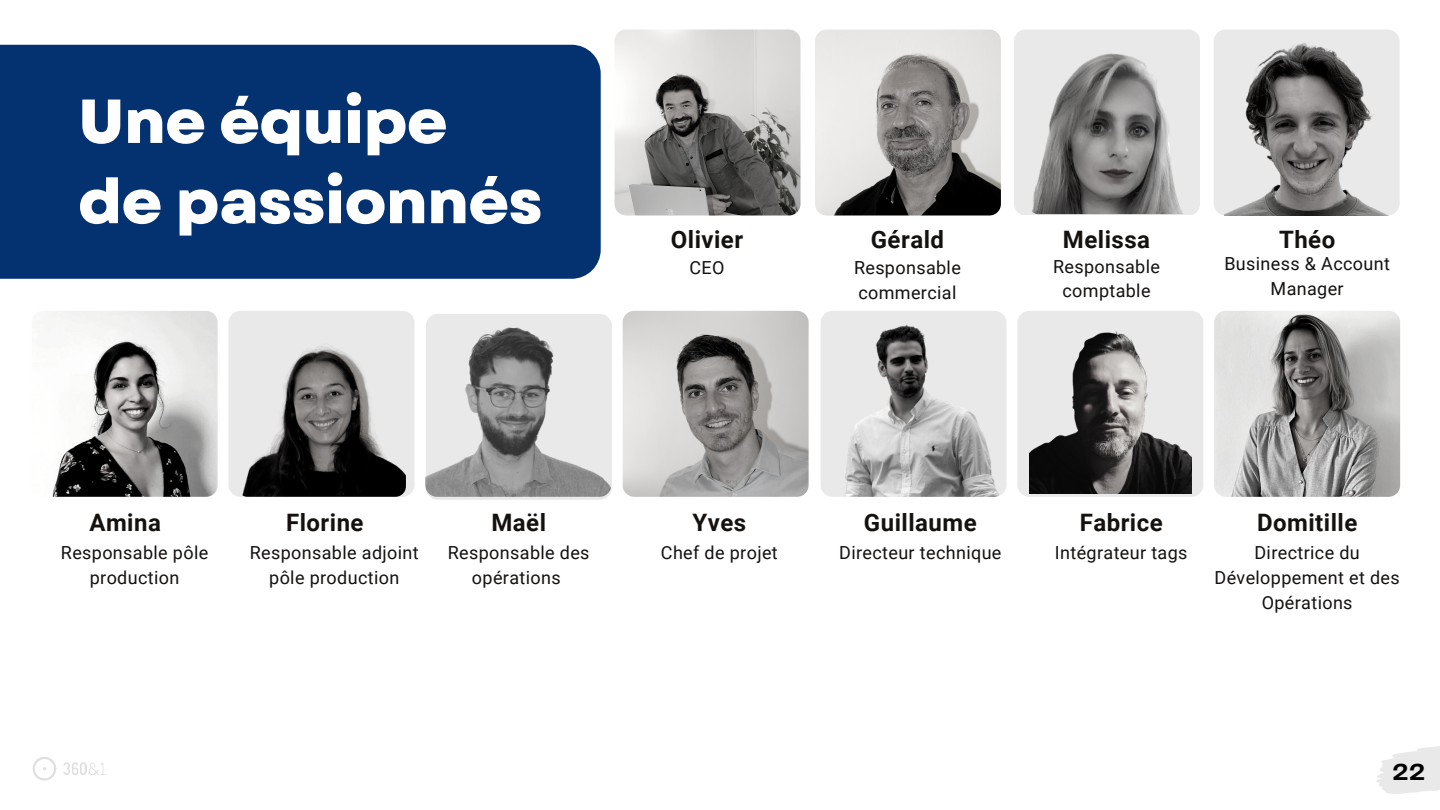
<style>
.page{position:relative;width:1440px;height:810px;background:#fff}
.page>*{position:absolute;margin:0;border:0;box-sizing:border-box;transform-origin:0 0}
.t1{font:800 62px/80.2px "Garet";letter-spacing:-.01em;color:#fff}
.t2{font:700 24px "Roboto";letter-spacing:.02em;color:#14110f}
.t3{font:700 24px "Telegraf";color:#000}
.t4{font:18px/24.8px "Roboto";letter-spacing:.02em;color:#14110f;text-align:center}
</style>
<div class="page">
<img style="left:615px;top:30px;width:186px;height:185px;border-radius:12px">
<img style="left:815px;top:30px;width:186px;height:185px;border-radius:12px">
<div style="left:0;top:45px;width:601px;height:234px;background:#043270"></div>
<div style="left:426px;top:314px;width:186px;height:186px;background:#e9e9e9;border-radius:12px"></div>
<img style="left:425px;top:311px;width:186px;height:186px;border-radius:12px">
<img style="left:819px;top:311px;width:186px;height:186px;border-radius:12px">
<img style="left:1214px;top:311px;width:186px;height:186px;border-radius:12px">
<div style="left:1014px;top:30px;width:186px;height:185px;background:#e9e9e9;border-radius:12px"></div>
<img style="left:623px;top:311px;width:186px;height:186px;border-radius:12px">
<svg style="left:1377px;top:746px;width:63px;height:48px"></svg>
<img style="left:32px;top:757px;width:74px;height:24px">
<img style="left:32px;top:311px;width:186px;height:186px;border-radius:12px">
<div style="left:228px;top:311px;width:186px;height:186px;background:#e9e9e9;border-radius:12px"></div>
<img style="left:237px;top:328px;width:169px;height:169px;border-radius:11px">
<div style="left:1214px;top:30px;width:186px;height:186px;background:#e9e9e9;border-radius:12px"></div>
<img style="left:1224px;top:29px;width:164px;height:186px">
<div style="left:1017px;top:311px;width:186px;height:186px;background:#e9e9e9;border-radius:12px"></div>
<img style="left:1029px;top:331px;width:162px;height:162px">
<img style="left:1028px;top:44px;width:170px;height:170px;border-radius:11px">
<h1 class="t1" style="left:78px;top:81px;width:466px">Une équipe de passionnés</h1>
<h2 class="t2" style="left:671px;top:226px;width:74px">Olivier</h2>
<h2 class="t2" style="left:871px;top:226px;width:75px">Gérald</h2>
<p class="t4" style="left:689px;top:256px;width:37px">CEO</p>
<p class="t4" style="left:854px;top:256px;width:108px;text-align:left">Responsable commercial</p>
<h2 class="t2" style="left:1063px;top:226px;width:89px">Melissa</h2>
<p class="t4" style="left:1053px;top:254px;width:108px">Responsable comptable</p>
<h2 class="t2" style="left:1279px;top:226px;width:58px">Théo</h2>
<p class="t4" style="left:1224px;top:251px;width:167px">Business &amp; Account<br>Manager</p>
<h2 class="t2" style="left:89px;top:509px;width:73px">Amina</h2>
<p class="t4" style="left:61px;top:541px;width:149px">Responsable pôle production</p>
<h2 class="t2" style="left:286px;top:509px;width:79px">Florine</h2>
<p class="t4" style="left:250px;top:541px;width:170px">Responsable adjoint pôle production</p>
<h2 class="t2" style="left:491px;top:509px;width:56px">Maël</h2>
<p class="t4" style="left:448px;top:541px;width:143px">Responsable des opérations</p>
<h2 class="t2" style="left:693px;top:509px;width:55px">Yves</h2>
<p class="t4" style="left:661px;top:541px;width:118px">Chef de projet</p>
<h2 class="t2" style="left:864px;top:509px;width:114px">Guillaume</h2>
<p class="t4" style="left:839px;top:541px;width:164px">Directeur technique</p>
<h2 class="t2" style="left:1080px;top:509px;width:85px">Fabrice</h2>
<p class="t4" style="left:1055px;top:541px;width:134px">Intégrateur tags</p>
<h2 class="t2" style="left:1257px;top:509px;width:102px">Domitille</h2>
<p class="t4" style="left:1215px;top:541px;width:187px">Directrice du<br>Développement et des<br>Opérations</p>
<h2 class="t3" style="left:1392px;top:761px;width:35px">22</h2>
</div>
